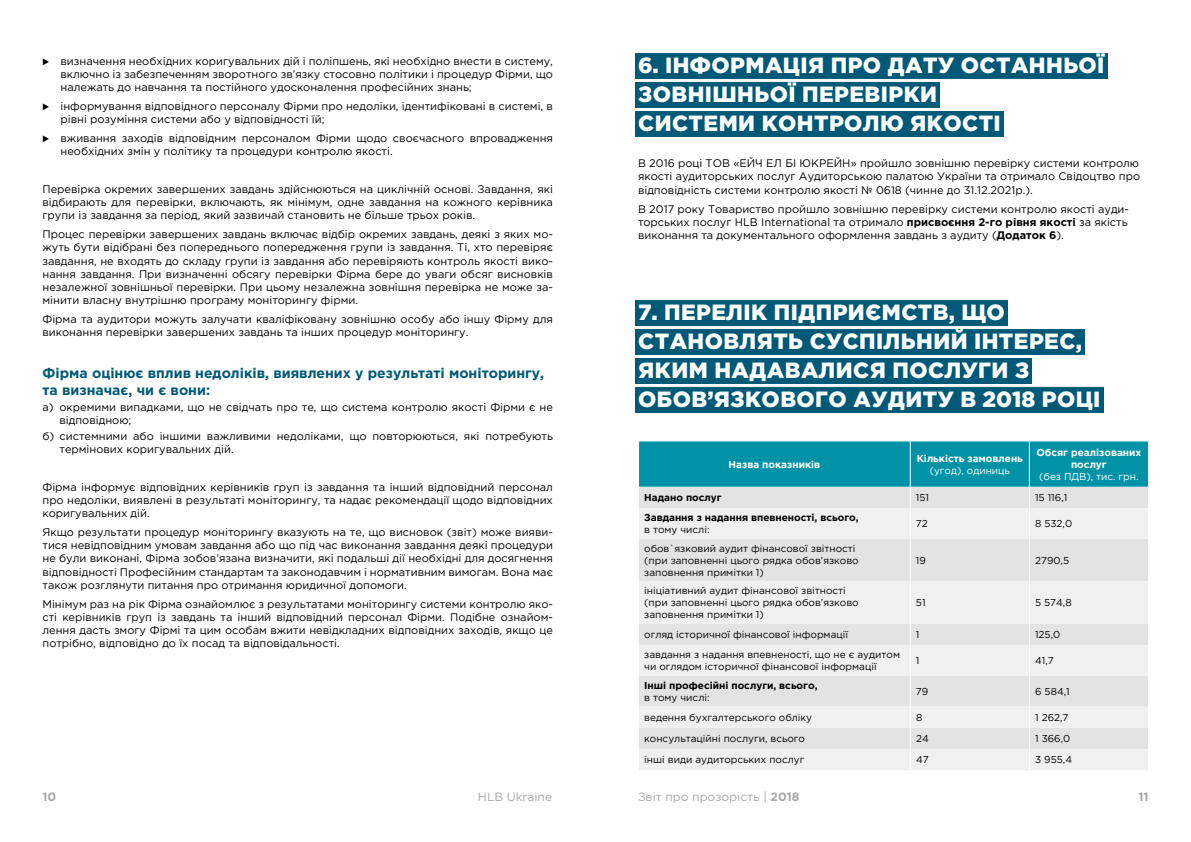
<style>
.page{position:relative;width:1191px;height:842px;background:#fff}
.page>*{position:absolute;margin:0;border:0;box-sizing:border-box;transform-origin:0 0}
.t1{font:900 22px/29.2px "Gotham Pro";letter-spacing:.02em;color:#fff}
.t2{font:700 14px/16.8px "Gotham Pro";color:#005a77}
.t3{font:12px "Gotham Pro";color:#a8a8a7}
.t4{font:700 12px "Gotham Pro";color:#a8a8a7}
.t5{font:11px/13.2px "Gotham Pro";color:#000;text-align:justify}
.t6{font:10px/12px "Gotham Pro";color:#000}
.t7{font:700 10px "Gotham Pro";color:#000}
.t8{font:700 10px/12px "Gotham Pro";color:#fff;text-align:center}
.t9{font:10px "Gotham Pro";color:#fff}
.s1{font-family:"Proxima Nova Extrabld"}
.s2{font-weight:700}
</style>
<div class="page">
<div style="left:635px;top:53px;width:472px;height:25px;background:#005a77"></div>
<div style="left:635px;top:82px;width:305px;height:26px;background:#005a77"></div>
<div style="left:635px;top:112px;width:368px;height:25px;background:#005a77"></div>
<div style="left:635px;top:300px;width:373px;height:25px;background:#005a77"></div>
<div style="left:635px;top:329px;width:449px;height:25px;background:#005a77"></div>
<div style="left:635px;top:358px;width:397px;height:26px;background:#005a77"></div>
<div style="left:635px;top:388px;width:468px;height:25px;background:#005a77"></div>
<svg style="left:639px;top:508px;width:509px;height:262px;fill:#f0f0f0"></svg>
<svg style="left:638px;top:441px;width:511px;height:67px;background:#4badbb"></svg>
<hr style="left:909px;top:508px;width:1px;height:31px;background:#fff">
<hr style="left:1028px;top:508px;width:1px;height:31px;background:#fff">
<hr style="left:909px;top:539px;width:1px;height:42px;background:#fff">
<hr style="left:1028px;top:539px;width:1px;height:42px;background:#fff">
<hr style="left:909px;top:581px;width:1px;height:43px;background:#fff">
<hr style="left:1028px;top:581px;width:1px;height:43px;background:#fff">
<svg style="left:909px;top:624px;width:1px;height:21px"></svg>
<svg style="left:1028px;top:624px;width:1px;height:21px"></svg>
<hr style="left:909px;top:645px;width:1px;height:31px;background:#fff">
<hr style="left:1028px;top:645px;width:1px;height:31px;background:#fff">
<hr style="left:909px;top:676px;width:1px;height:30px;background:#fff">
<hr style="left:1028px;top:676px;width:1px;height:30px;background:#fff">
<svg style="left:909px;top:706px;width:1px;height:64px"></svg>
<svg style="left:1028px;top:706px;width:1px;height:64px"></svg>
<p class="t5" style="left:61px;top:54px;width:494px;text-indent:-18px"><span class="s1">⊲</span> визначення необхідних коригувальних дій і поліпшень, які необхідно внести в систему, включно із забезпеченням зворотного зв’язку стосовно політики і процедур Фірми, що належать до навчання та постійного удосконалення професійних знань;</p>
<p class="t5" style="left:61px;top:99px;width:494px;text-indent:-18px"><span class="s1">⊲</span> інформування відповідного персоналу Фірми про недоліки, ідентифіковані в системі, в рівні розуміння системи або у відповідності їй;</p>
<p class="t5" style="left:61px;top:132px;width:494px;text-indent:-18px"><span class="s1">⊲</span> вживання заходів відповідним персоналом Фірми щодо своєчасного впровадження необхідних змін у політику та процедури контролю якості.</p>
<p class="t5" style="left:43px;top:182px;width:512px">Перевірка окремих завершених завдань здійснюються на циклічній основі. Завдання, які відбирають для перевірки, включають, як мінімум, одне завдання на кожного керівника групи із завдання за період, який зазвичай становить не більше трьох років.</p>
<p class="t5" style="left:43px;top:228px;width:512px">Процес перевірки завершених завдань включає відбір окремих завдань, деякі з яких мо&shy;жуть бути відібрані без попереднього попередження групи із завдання. Ті, хто перевіряє завдання, не входять до складу групи із завдання або перевіряють контроль якості вико&shy;нання завдання. При визначенні обсягу перевірки Фірма бере до уваги обсяг висновків незалежної зовнішньої перевірки. При цьому незалежна зовнішня перевірка не може за&shy;мінити власну внутрішню програму моніторингу фірми.</p>
<p class="t5" style="left:43px;top:313px;width:512px">Фірма та аудитори можуть залучати кваліфіковану зовнішню особу або іншу Фірму для виконання перевірки завершених завдань та інших процедур моніторингу.</p>
<p class="t2" style="left:43px;top:364px;width:503px">Фірма оцінює вплив недоліків, виявлених у результаті моніторингу, та визначає, чи є вони:</p>
<p class="t5" style="left:60px;top:400px;width:495px;text-indent:-17px">а) окремими випадками, що не свідчать про те, що система контролю якості Фірми є не відповідною;</p>
<p class="t5" style="left:60px;top:429px;width:495px;text-indent:-17px">б) системними або іншими важливими недоліками, що повторюються, які потребують термінових коригувальних дій.</p>
<p class="t5" style="left:43px;top:480px;width:512px">Фірма інформує відповідних керівників груп із завдання та інший відповідний персонал про недоліки, виявлені в результаті моніторингу, та надає рекомендації щодо відповідних коригувальних дій.</p>
<p class="t5" style="left:43px;top:525px;width:512px">Якщо результати процедур моніторингу вказують на те, що висновок (звіт) може вияви&shy;тися невідповідним умовам завдання або що під час виконання завдання деякі процедури не були виконані, Фірма зобов’язана визначити, які подальші дії необхідні для досягнення відповідності Професійним стандартам та законодавчим і нормативним вимогам. Вона має також розглянути питання про отримання юридичної допомоги.</p>
<p class="t5" style="left:43px;top:597px;width:512px">Мінімум раз на рік Фірма ознайомлює з результатами моніторингу системи контролю яко&shy;сті керівників груп із завдань та інший відповідний персонал Фірми. Подібне ознайом&shy;лення дасть змогу Фірмі та цим особам вжити невідкладних відповідних заходів, якщо це потрібно, відповідно до їх посад та відповідальності.</p>
<h1 class="t1" style="left:638px;top:50px;width:468px">6. ІНФОРМАЦІЯ ПРО ДАТУ ОСТАННЬОЇ<br>ЗОВНІШНЬОЇ ПЕРЕВІРКИ<br>СИСТЕМИ КОНТРОЛЮ ЯКОСТІ</h1>
<p class="t5" style="left:638px;top:157px;width:503px">В 2016 році ТОВ «ЕЙЧ ЕЛ БІ ЮКРЕЙН» пройшло зовнішню перевірку системи контролю якості аудиторських послуг Аудиторською палатою України та отримало Свідоцтво про відповідність системи контролю якості № 0618 (чинне до 31.12.2021р.).</p>
<p class="t5" style="left:638px;top:202px;width:492px;text-align:left">В 2017 року Товариство пройшло зовнішню перевірку системи контролю якості ауди&shy;торських послуг HLB International та отримало <span class="s2">присвоєння 2-го рівня якості</span> за якість виконання та документального оформлення завдань з аудиту (<span class="s2">Додаток 6</span>).</p>
<h1 class="t1" style="left:638px;top:297px;width:464px">7. ПЕРЕЛІК ПІДПРИЄМСТВ, ЩО<br>СТАНОВЛЯТЬ СУСПІЛЬНИЙ ІНТЕРЕС,<br>ЯКИМ НАДАВАЛИСЯ ПОСЛУГИ З<br>ОБОВ’ЯЗКОВОГО АУДИТУ В 2018 РОЦІ</h1>
<p class="t8" style="left:728px;top:458px;width:93px">Назва показників</p>
<p class="t8" style="left:916px;top:452px;width:108px">Кількість замовлень</p>
<p class="t9" style="left:929px;top:465px;width:82px">(угод), одиниць</p>
<p class="t8" style="left:1036px;top:446px;width:106px">Обсяг реалізованих послуг</p>
<p class="t9" style="left:1039px;top:471px;width:101px">(без ПДВ), тис. грн.</p>
<p class="t7" style="left:644px;top:492px;width:79px">Надано послуг</p>
<p class="t6" style="left:916px;top:492px;width:15px">151</p>
<p class="t6" style="left:1035px;top:492px;width:34px">15 116,1</p>
<p class="t7" style="left:644px;top:512px;width:216px">Завдання з надання впевненості, всього,</p>
<p class="t6" style="left:644px;top:523px;width:67px">в тому числі:</p>
<p class="t6" style="left:916px;top:517px;width:13px">72</p>
<p class="t6" style="left:1035px;top:517px;width:39px">8 532,0</p>
<p class="t6" style="left:644px;top:542px;width:216px">обов`язковий аудит фінансової звітності (при заповненні цього рядка обов’язково заповнення примітки 1)</p>
<p class="t6" style="left:644px;top:585px;width:216px">ініціативний аудит фінансової звітності (при заповненні цього рядка обов’язково заповнення примітки 1)</p>
<p class="t6" style="left:916px;top:554px;width:12px">19</p>
<p class="t6" style="left:1035px;top:554px;width:36px">2790,5</p>
<p class="t6" style="left:916px;top:597px;width:11px">51</p>
<p class="t6" style="left:1035px;top:597px;width:38px">5 574,8</p>
<p class="t6" style="left:644px;top:629px;width:205px">огляд історичної фінансової інформації</p>
<p class="t6" style="left:916px;top:629px;width:5px">1</p>
<p class="t6" style="left:1035px;top:629px;width:27px">125,0</p>
<p class="t6" style="left:644px;top:649px;width:257px">завдання з надання впевненості, що не є аудитом чи оглядом історичної фінансової інформації</p>
<p class="t6" style="left:916px;top:655px;width:5px">1</p>
<p class="t6" style="left:1035px;top:655px;width:20px">41,7</p>
<p class="t7" style="left:644px;top:680px;width:175px">Інші професійні послуги, всього,</p>
<p class="t6" style="left:644px;top:691px;width:67px">в тому числі:</p>
<p class="t6" style="left:916px;top:685px;width:14px">79</p>
<p class="t6" style="left:1035px;top:685px;width:36px">6 584,1</p>
<p class="t6" style="left:644px;top:711px;width:169px">ведення бухгалтерського обліку</p>
<p class="t6" style="left:916px;top:711px;width:8px">8</p>
<p class="t6" style="left:1035px;top:711px;width:35px">1 262,7</p>
<p class="t6" style="left:644px;top:732px;width:162px">консультаційні послуги, всього</p>
<p class="t6" style="left:916px;top:732px;width:14px">24</p>
<p class="t6" style="left:1035px;top:732px;width:37px">1 366,0</p>
<p class="t6" style="left:644px;top:754px;width:162px">інші види аудиторських послуг</p>
<p class="t6" style="left:916px;top:754px;width:14px">47</p>
<p class="t6" style="left:1035px;top:754px;width:38px">3 955,4</p>
<p class="t4" style="left:43px;top:790px;width:15px">10</p>
<p class="t3" style="left:478px;top:790px;width:76px">HLB Ukraine</p>
<p class="t3" style="left:638px;top:790px;width:163px">Звіт про прозорість | <span class="s2">2018</span></p>
<p class="t4" style="left:1138px;top:790px;width:12px">11</p>
</div>
